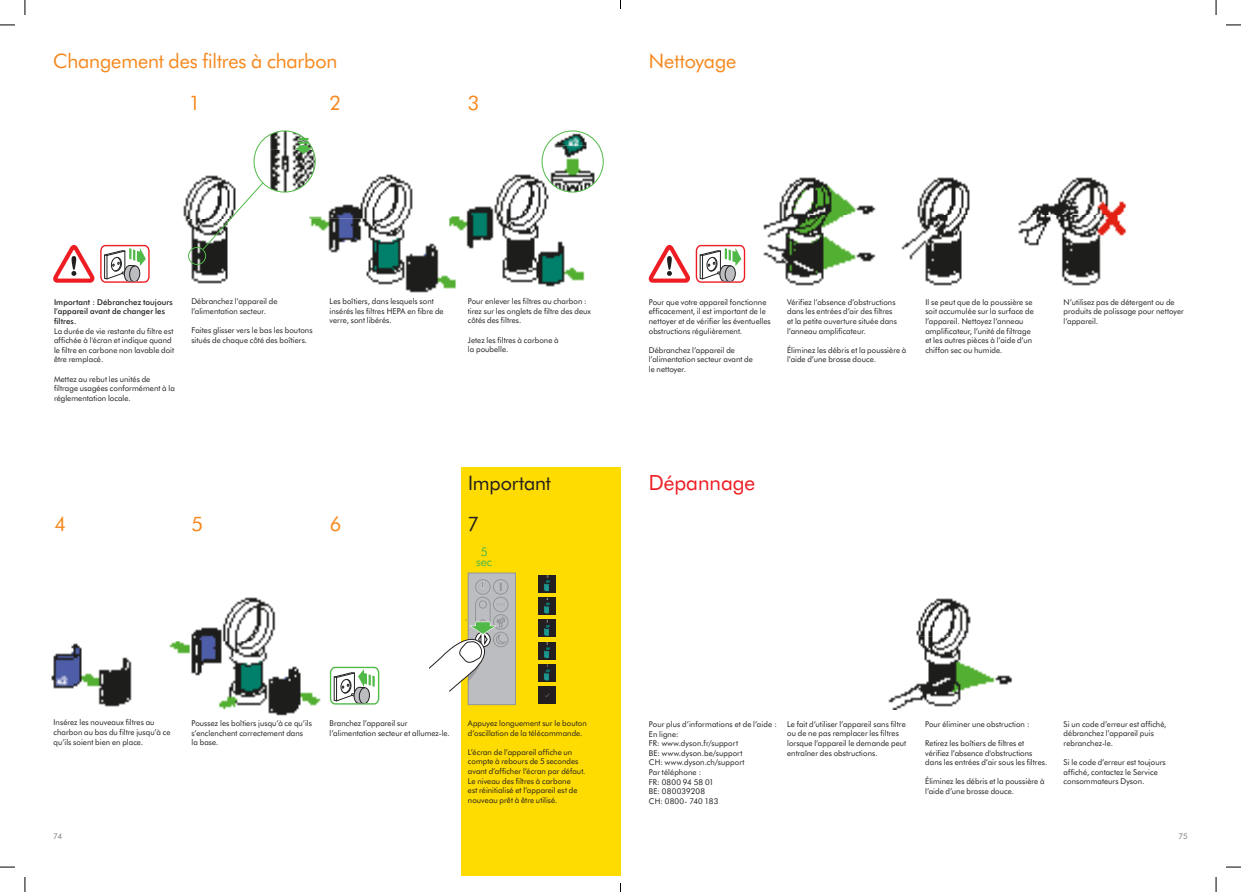
<style>
.page{position:relative;width:1241px;height:892px;background:#fff}
.page>*{position:absolute;margin:0;border:0;box-sizing:border-box;transform-origin:0 0}
.t1{font:21px "Futura B Tfor Dyson";color:#ee1d23}
.t2{font:20px "Futura B Tfor Dyson";letter-spacing:-.005em;color:#f6891f}
.t3{font:20px "Futura B Tfor Dyson";letter-spacing:-.005em;color:#231f20}
.t4{font:12px/10px "Futura B Tfor Dyson";color:#51b948;text-align:center}
.t5{font:8px/9.6px "Futura B Tfor Dyson";letter-spacing:.01em;color:#231f20}
.t6{font:500 8px/9.6px "Futura B Tfor Dyson";letter-spacing:.015em;color:#231f20}
.t7{font:500 8px "Futura B Tfor Dyson";color:#939598}
</style>
<div class="page">
<svg style="left:648px;top:244px;width:98px;height:39px"></svg>
<img style="left:763px;top:177px;width:113px;height:109px">
<img style="left:901px;top:177px;width:69px;height:109px">
<img style="left:1018px;top:177px;width:108px;height:109px">
<img style="left:916px;top:598px;width:55px;height:39px">
<img style="left:888px;top:637px;width:125px;height:73px">
<div style="left:461px;top:467px;width:159px;height:408px;background:#ffdc01"></div>
<div style="left:538px;top:686px;width:18px;height:18px;background:#231f20"></div>
<div style="left:538px;top:575px;width:18px;height:17px;background:#231f20"></div>
<div style="left:538px;top:597px;width:18px;height:18px;background:#231f20"></div>
<svg style="left:543px;top:575px;width:8px;height:39px"></svg>
<div style="left:538px;top:619px;width:18px;height:18px;background:#231f20"></div>
<div style="left:538px;top:642px;width:18px;height:17px;background:#231f20"></div>
<div style="left:538px;top:664px;width:18px;height:17px;background:#231f20"></div>
<svg style="left:543px;top:620px;width:8px;height:61px"></svg>
<img style="left:183px;top:175px;width:45px;height:109px">
<img style="left:449px;top:174px;width:135px;height:113px">
<img style="left:309px;top:174px;width:104px;height:45px">
<img style="left:310px;top:219px;width:147px;height:74px">
<img style="left:256px;top:131px;width:57px;height:19px">
<img style="left:254px;top:150px;width:61px;height:42px">
<div style="left:254px;top:131px;width:61px;height:61px;border:1px solid #51b948;border-radius:50%"></div>
<img style="left:546px;top:131px;width:53px;height:15px">
<img style="left:542px;top:146px;width:61px;height:46px">
<div style="left:541px;top:131px;width:62px;height:61px;border:1px solid #51b948;border-radius:50%"></div>
<svg style="left:295px;top:138px;width:17px;height:16px"></svg>
<svg style="left:188px;top:177px;width:80px;height:88px"></svg>
<img style="left:169px;top:597px;width:151px;height:119px">
<img style="left:51px;top:644px;width:81px;height:63px">
<svg style="left:53px;top:244px;width:97px;height:39px"></svg>
<svg style="left:329px;top:666px;width:51px;height:39px"></svg>
<div style="left:468px;top:573px;width:47px;height:131px;background:#bcbdc0"></div>
<div style="left:468px;top:573px;width:47px;height:132px;border:1px solid #939598"></div>
<div style="left:475px;top:597px;width:15px;height:32px;border:1px solid #939598;border-radius:7px"></div>
<div style="left:493px;top:597px;width:15px;height:15px;border:1px solid #939598;border-radius:50%"></div>
<div style="left:493px;top:579px;width:15px;height:15px;border:1px solid #939598;border-radius:50%"></div>
<div style="left:479px;top:601px;width:7px;height:7px;border:1px solid #939598;border-radius:50%"></div>
<div style="left:493px;top:632px;width:15px;height:15px;border:1px solid #939598;border-radius:50%"></div>
<div style="left:475px;top:579px;width:15px;height:15px;border:1px solid #939598;border-radius:50%"></div>
<div style="left:493px;top:614px;width:15px;height:15px;border:1px solid #939598;border-radius:50%"></div>
<svg style="left:429px;top:617px;width:77px;height:74px"></svg>
<svg style="left:0;top:24px;width:15px;height:2px"></svg>
<svg style="left:1226px;top:24px;width:14px;height:2px"></svg>
<svg style="left:0;top:866px;width:15px;height:2px"></svg>
<svg style="left:1226px;top:866px;width:14px;height:2px"></svg>
<svg style="left:24px;top:0;width:2px;height:15px"></svg>
<svg style="left:24px;top:877px;width:2px;height:15px"></svg>
<svg style="left:1215px;top:0;width:1px;height:15px"></svg>
<svg style="left:1215px;top:877px;width:1px;height:15px"></svg>
<h2 class="t2" style="left:53px;top:47px;width:286px">Changement des filtres à charbon</h2>
<h2 class="t2" style="left:189px;top:89px;width:13px">1</h2>
<h2 class="t2" style="left:329px;top:89px;width:13px">2</h2>
<h2 class="t2" style="left:468px;top:89px;width:13px">3</h2>
<h2 class="t2" style="left:649px;top:47px;width:89px">Nettoyage</h2>
<p class="t6" style="left:54px;top:297px;width:120px">Important : Débranchez toujours l’appareil avant de changer les filtres.</p>
<p class="t5" style="left:54px;top:326px;width:122px">La durée de vie restante du filtre est affichée à l'écran et indique quand le filtre en carbone non lavable doit être remplacé.</p>
<p class="t5" style="left:54px;top:374px;width:122px">Mettez au rebut les unités de filtrage usagées conformément à la réglementation locale.</p>
<p class="t5" style="left:191px;top:296px;width:88px">Débranchez l’appareil de l’alimentation secteur.</p>
<p class="t5" style="left:191px;top:325px;width:123px">Faites glisser vers le bas les boutons situés de chaque côté des boîtiers.</p>
<p class="t5" style="left:330px;top:296px;width:115px">Les boîtiers, dans lesquels sont insérés les filtres HEPA en fibre de verre, sont libérés.</p>
<p class="t5" style="left:468px;top:296px;width:125px">Pour enlever les filtres au charbon : tirez sur les onglets de filtre des deux côtés des filtres.</p>
<p class="t5" style="left:468px;top:335px;width:92px">Jetez les filtres à carbone à la poubelle.</p>
<h2 class="t3" style="left:468px;top:469px;width:84px">Important</h2>
<h2 class="t2" style="left:54px;top:510px;width:13px">4</h2>
<h2 class="t2" style="left:191px;top:510px;width:13px">5</h2>
<h2 class="t2" style="left:330px;top:510px;width:13px">6</h2>
<h2 class="t3" style="left:467px;top:510px;width:13px">7</h2>
<h3 class="t4" style="left:476px;top:546px;width:18px">5 sec</h3>
<p class="t5" style="left:649px;top:297px;width:123px">Pour que votre appareil fonctionne efficacement, il est important de le nettoyer et de vérifier les éventuelles obstructions régulièrement.</p>
<p class="t5" style="left:649px;top:345px;width:106px">Débranchez l’appareil de l’alimentation secteur avant de le nettoyer.</p>
<p class="t5" style="left:787px;top:297px;width:111px">Vérifiez l’absence d’obstructions dans les entrées d’air des filtres et la petite ouverture située dans l’anneau amplificateur.</p>
<p class="t5" style="left:787px;top:345px;width:121px">Éliminez les débris et la poussière à l’aide d’une brosse douce.</p>
<p class="t5" style="left:925px;top:297px;width:110px">Il se peut que de la poussière se soit accumulée sur la surface de l’appareil. Nettoyez l’anneau amplificateur, l’unité de filtrage et les autres pièces à l’aide d’un chiffon sec ou humide.</p>
<p class="t5" style="left:1063px;top:297px;width:122px">N’utilisez pas de détergent ou de produits de polissage pour nettoyer l’appareil.</p>
<h1 class="t1" style="left:649px;top:468px;width:108px">Dépannage</h1>
<p class="t5" style="left:54px;top:717px;width:118px">Insérez les nouveaux filtres au charbon au bas du filtre jusqu’à ce qu’ils soient bien en place.</p>
<p class="t5" style="left:191px;top:718px;width:122px">Poussez les boîtiers jusqu’à ce qu’ils s’enclenchent correctement dans<br>la base.</p>
<p class="t5" style="left:330px;top:718px;width:122px">Branchez l’appareil sur l’alimentation secteur et allumez-le.</p>
<p class="t5" style="left:468px;top:718px;width:120px">Appuyez longuement sur le bouton d’oscillation de la télécommande.</p>
<p class="t5" style="left:468px;top:747px;width:119px">L’écran de l’appareil affiche un compte à rebours de 5 secondes avant d’afficher l’écran par défaut.<br>Le niveau des filtres à carbone<br>est réinitialisé et l’appareil est de nouveau prêt à être utilisé.</p>
<p class="t5" style="left:649px;top:719px;width:129px">Pour plus d’informations et de l’aide :<br>En ligne:<br>FR: www.dyson.fr/support<br>BE: www.dyson.be/support<br>CH: www.dyson.ch/support<br>Par téléphone :<br>FR: 0800 94 58 01<br>BE: 080039208<br>CH: 0800- 740 183</p>
<p class="t5" style="left:787px;top:719px;width:121px">Le fait d’utiliser l’appareil sans filtre ou de ne pas remplacer les filtres lorsque l’appareil le demande peut entraîner des obstructions.</p>
<p class="t5" style="left:925px;top:719px;width:106px">Pour éliminer une obstruction :</p>
<p class="t5" style="left:925px;top:738px;width:124px">Retirez les boîtiers de filtres et vérifiez l’absence d'obstructions dans les entrées d’air sous les filtres.</p>
<p class="t5" style="left:925px;top:776px;width:121px">Éliminez les débris et la poussière à l’aide d’une brosse douce.</p>
<p class="t5" style="left:1063px;top:719px;width:104px">Si un code d’erreur est affiché, débranchez l’appareil puis rebranchez-le.</p>
<p class="t5" style="left:1063px;top:757px;width:103px">Si le code d’erreur est toujours affiché, contactez le Service consommateurs Dyson.</p>
<p class="t7" style="left:53px;top:830px;width:10px">74</p>
<p class="t7" style="left:1178px;top:830px;width:11px">75</p>
</div>
